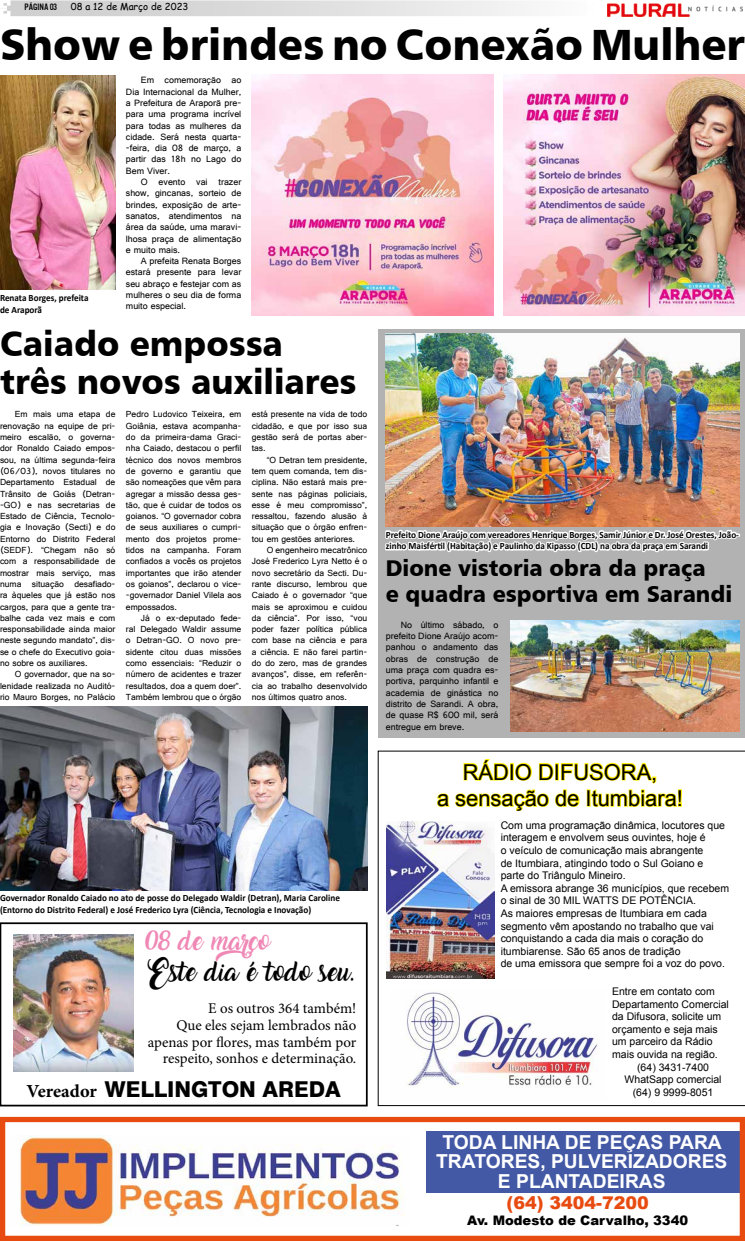
<style>
.page{position:relative;width:745px;height:1241px;background:#fff}
.page>*{position:absolute;margin:0;border:0;box-sizing:border-box;transform-origin:0 0}
.t1{font:43.75px "Humanist 777 BT Black B";color:#000;scale:.96 1}
.t2{font:35px/37.6px "Humanist 777 BT Black B";color:#000;scale:.96 1}
.t3{font:22.75px/26.2px "Humanist 777 BT Black B";color:#000;scale:.96 1}
.t4{font:21.88px/26.2px "Arial";color:#000;text-align:center}
.t5{font:800 21.88px "Swiss 721 BT";color:#000}
.t6{font:700 19.25px/19.2px "Arial";color:#fff;text-align:center}
.t7{font:17.5px "Amarillo";color:#000}
.t8{font:900 17.5px "Arial";color:#e84b0f}
.t9{font:17.5px "Amarillo";color:#f088b6}
.t10{font:14.88px/16.6px "Minion Pro";color:#000;text-align:right}
.t11{font:900 13.12px "Arial";color:#000}
.t12{font:10.5px/12.6px "Arial";color:#000}
.t13{font:9.62px/11.3px "Gautami";color:#000;text-align:justify}
.t14{font:700 9.62px/11.5px "Calibri";color:#000;scale:.95 1}
.t15{font:9.62px "Comic Sans MS";color:#000}
.t16{font:9.62px "U.S.101";color:#000}
.t17{font:9.28px/11.3px "Gautami";color:#000;text-align:justify}
.s1{font-family:"Minion Pro";font-weight:700;font-size:18.38px}
</style>
<div class="page">
<svg style="left:3px;top:0;width:521px;height:16px;background:#dedede"></svg>
<img style="left:607px;top:3px;width:135px;height:14px">
<div style="left:425px;top:1130px;width:314px;height:62px;background:#4359a5"></div>
<div style="left:0;top:1116px;width:744px;height:124px;border:5px solid #e84b0f"></div>
<img style="left:20px;top:1135px;width:384px;height:90px">
<svg style="left:377px;top:750px;width:367px;height:355px"></svg>
<img style="left:252px;top:74px;width:241px;height:241px">
<img style="left:503px;top:74px;width:241px;height:241px">
<img style="left:0;top:76px;width:115px;height:213px">
<img style="left:0;top:706px;width:367px;height:184px">
<img style="left:0;top:873px;width:343px;height:18px">
<div style="left:378px;top:330px;width:366px;height:407px;background:#b3b2b2"></div>
<img style="left:385px;top:333px;width:353px;height:182px">
<svg style="left:385px;top:515px;width:355px;height:38px"></svg>
<img style="left:510px;top:620px;width:228px;height:111px">
<img style="left:13px;top:934px;width:120px;height:136px">
<div style="left:0;top:922px;width:367px;height:184px;border:2px solid #000"></div>
<p class="t16" style="left:25px;top:2px;width:34px">PÁGINA 03</p>
<p class="t15" style="left:71px;top:0;width:119px">08 a 12 de Março de 2023</p>
<h1 class="t1" style="left:0;top:16px;width:777px">Show e brindes no Conexão Mulher</h1>
<p class="t13" style="left:126px;top:74px;width:117px;text-indent:15px">Em comemoração ao Dia Internacional da Mulher, a Prefeitura de Araporã pre&shy;para uma programa incrível para todas as mulheres da cidade. Será nesta quarta--feira, dia 08 de março, a partir das 18h no Lago do Bem Viver.</p>
<p class="t13" style="left:126px;top:176px;width:117px;text-indent:15px">O evento vai trazer show, gincanas, sorteio de brindes, exposição de arte&shy;sanatos, atendimentos na área da saúde, uma maravi&shy;lhosa praça de alimentação e muito mais.</p>
<p class="t13" style="left:126px;top:255px;width:117px;text-indent:15px">A prefeita Renata Borges estará presente para levar seu abraço e festejar com as mulheres o seu dia de forma muito especial.</p>
<p class="t14" style="left:0;top:292px;width:95px">Renata Borges, prefeita de Araporã</p>
<h2 class="t2" style="left:0;top:324px;width:372px">Caiado empossa três novos auxiliares</h2>
<p class="t17" style="left:0;top:408px;width:117px;text-indent:15px">Em mais uma etapa de renovação na equipe de pri&shy;meiro escalão, o governa&shy;dor Ronaldo Caiado empos&shy;sou, na última segunda-feira (06/03), novos titulares no Departamento Estadual de Trânsito de Goiás (Detran--GO) e nas secretarias de Estado de Ciência, Tecnolo&shy;gia e Inovação (Secti) e do Entorno do Distrito Federal (SEDF). “Chegam não só com a responsabilidade de mostrar mais serviço, mas numa situação desafiado&shy;ra àqueles que já estão nos cargos, para que a gente tra&shy;balhe cada vez mais e com responsabilidade ainda maior neste segundo mandato”, dis&shy;se o chefe do Executivo goia&shy;no sobre os auxiliares.</p>
<p class="t17" style="left:0;top:668px;width:117px;text-indent:15px">O governador, que na so&shy;lenidade realizada no Auditó&shy;rio Mauro Borges, no Palácio</p>
<p class="t17" style="left:252px;top:408px;width:117px">está presente na vida de todo cidadão, e que por isso sua gestão será de portas aber&shy;tas.</p>
<p class="t17" style="left:252px;top:454px;width:117px;text-indent:15px">“O Detran tem presidente, tem quem comanda, tem dis&shy;ciplina. Não estará mais pre&shy;sente nas páginas policiais, esse é meu compromisso”, ressaltou, fazendo alusão à situação que o órgão enfren&shy;tou em gestões anteriores.</p>
<p class="t17" style="left:252px;top:544px;width:117px;text-indent:15px">O engenheiro mecatrônico José Frederico Lyra Netto é o novo secretário da Secti. Du&shy;rante discurso, lembrou que Caiado é o governador “que mais se aproximou e cuidou da ciência”. Por isso, “vou poder fazer política pública com base na ciência e para a ciência. E não farei partin&shy;do do zero, mas de grandes avanços”, disse, em referên&shy;cia ao trabalho desenvolvido nos últimos quatro anos.</p>
<p class="t17" style="left:126px;top:408px;width:117px">Pedro Ludovico Teixeira, em Goiânia, estava acompanha&shy;do da primeira-dama Graci&shy;nha Caiado, destacou o perfil técnico dos novos membros de governo e garantiu que são nomeações que vêm para agregar a missão dessa ges&shy;tão, que é cuidar de todos os goianos. “O governador cobra de seus auxiliares o cumpri&shy;mento dos projetos prome&shy;tidos na campanha. Foram confiados a vocês os projetos importantes que irão atender os goianos”, declarou o vice--governador Daniel Vilela aos empossados.</p>
<p class="t17" style="left:126px;top:612px;width:117px;text-indent:15px">Já o ex-deputado fede&shy;ral Delegado Waldir assume o Detran-GO. O novo pre&shy;sidente citou duas missões como essenciais: “Reduzir o número de acidentes e trazer resultados, doa a quem doer”.<br>Também lembrou que o órgão</p>
<p class="t14" style="left:0;top:892px;width:359px">Governador Ronaldo Caiado no ato de posse do Delegado Waldir (Detran), Maria Caroline (Entorno do Distrito Federal) e José Frederico Lyra (Ciência, Tecnologia e Inovação)</p>
<h3 class="t9" style="left:145px;top:933px;width:135px">08 de março</h3>
<h3 class="t7" style="left:145px;top:964px;width:210px">Este dia é todo seu.</h3>
<h3 class="t10" style="left:148px;top:1000px;width:210px">E os outros 364 também!<br>Que eles sejam lembrados não apenas por flores, mas também por respeito, sonhos e determinação.</h3>
<h3 class="t5" style="left:26px;top:1075px;width:315px"><span class="s1">Vereador</span> WELLINGTON AREDA</h3>
<p class="t14" style="left:385px;top:528px;width:373px">Prefeito Dione Araújo com vereadores Henrique Borges, Samir Júnior e Dr. José Orestes, João&shy;zinho Maisfértil (Habitação) e Paulinho da Kipasso (CDL) na obra da praça em Sarandi</p>
<h3 class="t3" style="left:385px;top:554px;width:362px">Dione vistoria obra da praça<br>e quadra esportiva em Sarandi</h3>
<p class="t13" style="left:385px;top:618px;width:114px;text-indent:15px">No último sábado, o prefeito Dione Araújo acom&shy;panhou o andamento das obras de construção de uma praça com quadra es&shy;portiva, parquinho infantil e academia de ginástica no distrito de Sarandi. A obra, de quase R$ 600 mil, será entregue em breve.</p>
<h3 class="t4" style="left:437px;top:759px;width:247px">RÁDIO DIFUSORA,<br>a sensação de Itumbiara!</h3>
<p class="t12" style="left:500px;top:818px;width:230px">Com uma programação dinâmica, locutores que interagem e envolvem seus ouvintes, hoje é<br>o veículo de comunicação mais abrangente<br>de Itumbiara, atingindo todo o Sul Goiano e parte do Triângulo Mineiro.<br>A emissora abrange 36 municípios, que recebem o sinal de 30 MIL WATTS DE POTÊNCIA.<br>As maiores empresas de Itumbiara em cada segmento vêm apostando no trabalho que vai conquistando a cada dia mais o coração do itumbiarense. São 65 anos de tradição<br>de uma emissora que sempre foi a voz do povo.</p>
<p class="t12" style="left:611px;top:984px;width:104px">Entre em contato com</p>
<p class="t12" style="left:611px;top:997px;width:118px">Departamento Comercial</p>
<p class="t12" style="left:611px;top:1010px;width:111px">da Difusora, solicite um</p>
<p class="t12" style="left:611px;top:1022px;width:107px">orçamento e seja mais</p>
<p class="t12" style="left:611px;top:1035px;width:102px">um parceiro da Rádio</p>
<p class="t12" style="left:611px;top:1047px;width:107px">mais ouvida na região.</p>
<p class="t12" style="left:636px;top:1060px;width:73px">(64) 3431-7400</p>
<p class="t12" style="left:624px;top:1073px;width:98px">WhatSapp comercial</p>
<p class="t12" style="left:632px;top:1085px;width:82px">(64) 9 9999-8051</p>
<h3 class="t6" style="left:436px;top:1132px;width:292px">TODA LINHA DE PEÇAS PARA<br>TRATORES, PULVERIZADORES<br>E PLANTADEIRAS</h3>
<h3 class="t8" style="left:506px;top:1189px;width:143px">(64) 3404-7200</h3>
<h3 class="t11" style="left:467px;top:1210px;width:222px">Av. Modesto de Carvalho, 3340</h3>
</div>
